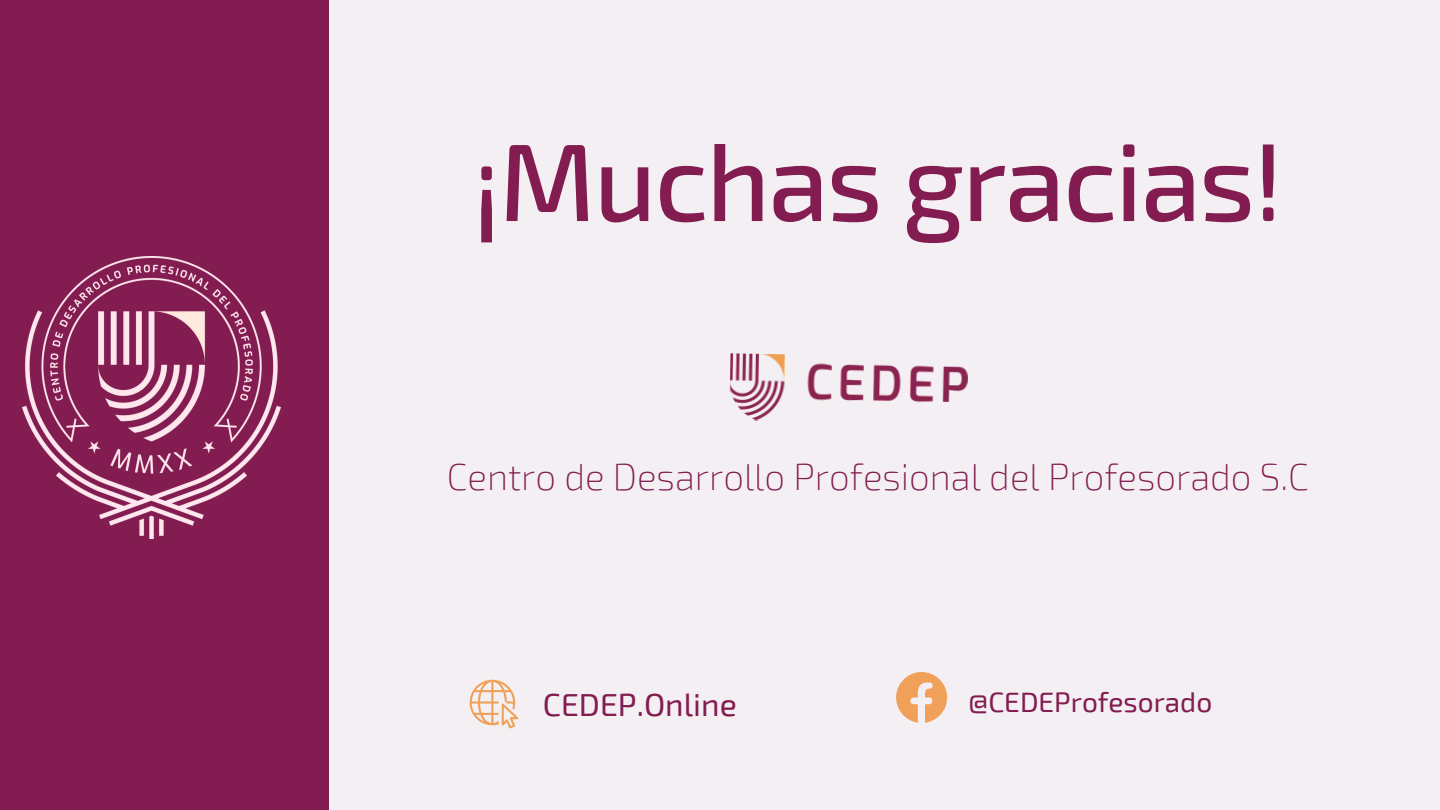
<style>
.page{position:relative;width:1440px;height:810px;background:#f3eff2}
.page>*{position:absolute;margin:0;border:0;box-sizing:border-box;transform-origin:0 0}
.t1{font:500 110.1px "Exo 2";letter-spacing:-.02em;color:#831c50}
.t2{font:200 36.7px "Exo 2";color:#831c50}
.t3{font:31.9px "Exo 2";color:#831c50}
.t4{font:28px "Exo 2";color:#831c50}
</style>
<div class="page">
<div style="left:0;top:0;width:329px;height:810px;background:#831c50"></div>
<img style="left:23px;top:257px;width:258px;height:281px">
<img style="left:729px;top:353px;width:239px;height:68px">
<svg style="left:470px;top:680px;width:48px;height:49px"></svg>
<svg style="left:896px;top:672px;width:51px;height:51px"></svg>
<p class="t1" style="left:472px;top:111px;width:813px">¡Muchas gracias!</p>
<p class="t2" style="left:447px;top:453px;width:863px">Centro de Desarrollo Profesional del Profesorado S.C</p>
<p class="t3" style="left:543px;top:684px;width:195px">CEDEP.Online</p>
<p class="t4" style="left:968px;top:684px;width:245px">@CEDEProfesorado</p>
</div>
